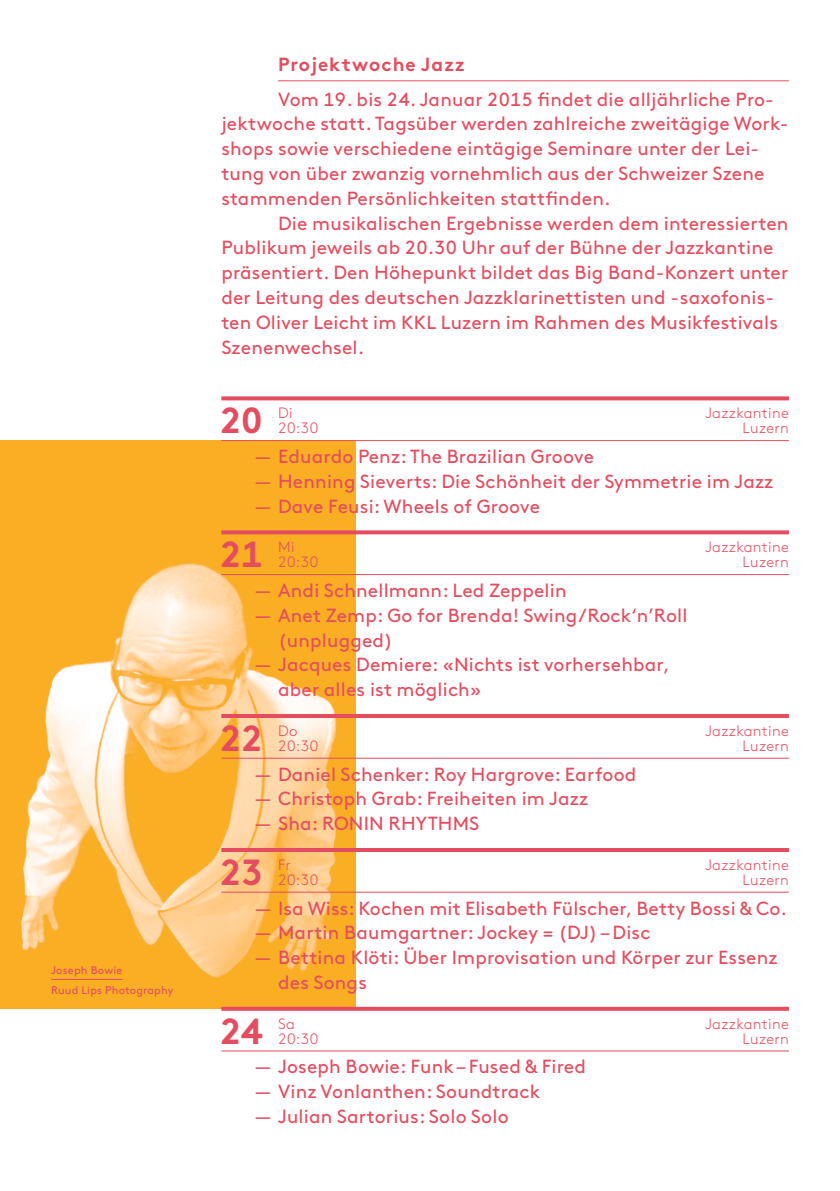
<style>
.page{position:relative;width:840px;height:1191px;background:#fff}
.page>*{position:absolute;margin:0;border:0;box-sizing:border-box;transform-origin:0 0}
.t1{font:700 36.2px "Brown Pro";color:#e44d5f}
.t2{font:19px/24.8px "Brown Pro Regular Alt";letter-spacing:.01em;color:#e44d5f}
.t3{font:700 19px "Brown Pro";letter-spacing:.05em;color:#e44d5f}
.t4{font:300 15px "Brown Pro";letter-spacing:.025em;color:#e44d5f}
.t5{font:11px/19.8px "Brown Pro Regular Alt";letter-spacing:.015em;color:#e44d5f}
</style>
<div class="page">
<img style="left:0;top:440px;width:355px;height:568px">
<hr style="left:51px;top:979px;width:71px;height:1px;background:#e44d5f">
<hr style="left:278px;top:80px;width:510px;height:1px;background:#e44d5f">
<svg style="left:221px;top:396px;width:567px;height:4px;background:#e65f6f"></svg>
<hr style="left:221px;top:440px;width:567px;height:1px;background:#e44d5f">
<svg style="left:221px;top:530px;width:567px;height:4px;background:#e65c69"></svg>
<hr style="left:221px;top:574px;width:567px;height:1px;background:#e44d5f">
<hr style="left:221px;top:714px;width:567px;height:4px;background:#e44d5f">
<hr style="left:221px;top:758px;width:567px;height:1px;background:#e44d5f">
<hr style="left:221px;top:848px;width:567px;height:4px;background:#e44d5f">
<hr style="left:221px;top:891px;width:567px;height:1px;background:#e44d5f">
<svg style="left:221px;top:1006px;width:567px;height:4px;background:#e96c74"></svg>
<hr style="left:221px;top:1050px;width:567px;height:1px;background:#e44d5f">
<p class="t5" style="left:51px;top:959px;width:124px">Joseph Bowie<br>Ruud Lips Photography</p>
<p class="t3" style="left:278px;top:49px;width:188px">Projektwoche Jazz</p>
<p class="t2" style="left:221px;top:85px;width:568px;text-indent:57px">Vom 19. bis 24. Januar 2015 findet die alljährliche Pro&shy;jektwoche statt. Tagsüber werden zahlreiche zweitägige Work&shy;shops sowie verschiedene eintägige Seminare unter der Lei&shy;tung von über zwanzig vornehmlich aus der Schweizer Szene stammenden Persönlichkeiten stattfinden.</p>
<p class="t2" style="left:221px;top:209px;width:568px;text-indent:57px">Die musikalischen Ergebnisse werden dem interessierten Publikum jeweils ab 20.30 Uhr auf der Bühne der Jazzkantine präsentiert. Den Höhepunkt bildet das Big Band- Konzert unter der Leitung des deutschen Jazzklarinettisten und -saxofonis&shy;ten Oliver Leicht im KKL Luzern im Rahmen des Musikfestivals Szenenwechsel.</p>
<h1 class="t1" style="left:220px;top:391px;width:44px">20</h1>
<p class="t4" style="left:278px;top:402px;width:16px">Di</p>
<p class="t4" style="left:705px;top:402px;width:85px">Jazzkantine</p>
<p class="t4" style="left:278px;top:417px;width:42px">20:30</p>
<p class="t4" style="left:742px;top:417px;width:48px">Luzern</p>
<p class="t2" style="left:255px;top:442px;width:340px">— Eduardo Penz: The Brazilian Groove</p>
<p class="t2" style="left:255px;top:467px;width:519px">— Henning Sieverts: Die Schönheit der Symmetrie im Jazz</p>
<p class="t2" style="left:255px;top:492px;width:286px">— Dave Feusi: Wheels of Groove</p>
<h1 class="t1" style="left:220px;top:525px;width:44px">21</h1>
<p class="t4" style="left:278px;top:536px;width:18px">Mi</p>
<p class="t4" style="left:705px;top:536px;width:85px">Jazzkantine</p>
<p class="t4" style="left:278px;top:551px;width:42px">20:30</p>
<p class="t4" style="left:742px;top:551px;width:48px">Luzern</p>
<p class="t2" style="left:255px;top:576px;width:312px">— Andi Schnellmann: Led Zeppelin</p>
<p class="t2" style="left:278px;top:601px;width:410px;text-indent:-23px">— Anet Zemp: Go for Brenda! Swing/Rock‘n’Roll (unplugged)</p>
<p class="t2" style="left:278px;top:651px;width:393px;text-indent:-23px">— Jacques Demiere: «Nichts ist vorhersehbar, aber alles ist möglich»</p>
<h1 class="t1" style="left:220px;top:708px;width:44px">22</h1>
<p class="t4" style="left:278px;top:719px;width:21px">Do</p>
<p class="t4" style="left:705px;top:719px;width:85px">Jazzkantine</p>
<p class="t4" style="left:278px;top:734px;width:42px">20:30</p>
<p class="t4" style="left:742px;top:734px;width:48px">Luzern</p>
<p class="t2" style="left:255px;top:760px;width:382px">— Daniel Schenker: Roy Hargrove: Earfood</p>
<p class="t2" style="left:255px;top:784px;width:334px">— Christoph Grab: Freiheiten im Jazz</p>
<p class="t2" style="left:255px;top:809px;width:225px">— Sha: RONIN RHYTHMS</p>
<h1 class="t1" style="left:220px;top:842px;width:44px">23</h1>
<p class="t4" style="left:278px;top:853px;width:14px">Fr</p>
<p class="t4" style="left:705px;top:853px;width:85px">Jazzkantine</p>
<p class="t4" style="left:278px;top:868px;width:42px">20:30</p>
<p class="t4" style="left:742px;top:868px;width:48px">Luzern</p>
<p class="t2" style="left:255px;top:894px;width:532px">— Isa Wiss: Kochen mit Elisabeth Fülscher, Betty Bossi &amp; Co.</p>
<p class="t2" style="left:255px;top:918px;width:396px">— Martin Baumgartner: Jockey = (DJ) – Disc</p>
<p class="t2" style="left:278px;top:943px;width:500px;text-indent:-23px">— Bettina Klöti: Über Improvisation und Körper zur Essenz des Songs</p>
<h1 class="t1" style="left:220px;top:1001px;width:44px">24</h1>
<p class="t4" style="left:278px;top:1012px;width:18px">Sa</p>
<p class="t4" style="left:705px;top:1012px;width:85px">Jazzkantine</p>
<p class="t4" style="left:278px;top:1027px;width:42px">20:30</p>
<p class="t4" style="left:742px;top:1027px;width:48px">Luzern</p>
<p class="t2" style="left:255px;top:1052px;width:332px">— Joseph Bowie: Funk – Fused &amp; Fired</p>
<p class="t2" style="left:255px;top:1077px;width:286px">— Vinz Vonlanthen: Soundtrack</p>
<p class="t2" style="left:255px;top:1102px;width:254px">— Julian Sartorius: Solo Solo</p>
</div>
